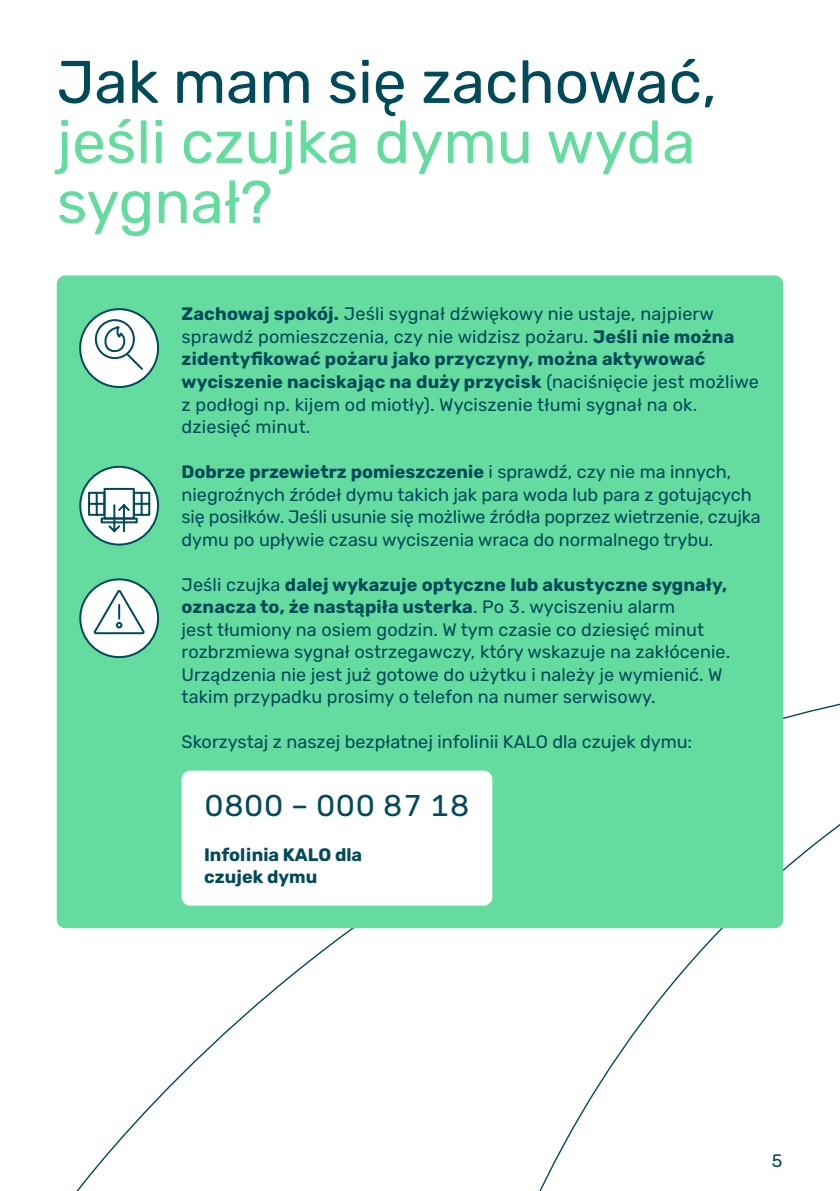
<style>
.page{position:relative;width:840px;height:1191px;background:#fff}
.page>*{position:absolute;margin:0;border:0;box-sizing:border-box;transform-origin:0 0}
.t1{font:60px/60px "Rubik KALO Regular";color:#64dca0}
.t2{font:60px "Rubik KALO Regular";color:#004a5a}
.t3{font:30px "Rubik KALO Regular";color:#004a5a}
.t4{font:18px/22.4px "Rubik KALO Regular";letter-spacing:.005em;color:#004a5a}
.t5{font:18px/22.4px "Rubik KALO Bold";letter-spacing:.005em;color:#004a5a}
.s1{font-family:"Rubik KALO Bold"}
.s2{font-family:"Rubik KALO Regular"}
</style>
<div class="page">
<svg style="left:437px;top:662px;width:402px;height:529px"></svg>
<div style="left:57px;top:275px;width:725px;height:653px;background:#64dca0;border-radius:9px"></div>
<div style="left:181px;top:770px;width:311px;height:135px;background:#fff;border-radius:9px"></div>
<div style="left:80px;top:579px;width:78px;height:78px;background:#fff;border-radius:50%"></div>
<div style="left:79px;top:578px;width:80px;height:80px;border:2px solid #004a5a;border-radius:50%"></div>
<svg style="left:92px;top:588px;width:54px;height:47px"></svg>
<div style="left:80px;top:309px;width:78px;height:78px;background:#fff;border-radius:50%"></div>
<div style="left:79px;top:308px;width:80px;height:80px;border:2px solid #004a5a;border-radius:50%"></div>
<div style="left:95px;top:319px;width:40px;height:40px;border:2px solid #004a5a;border-radius:50%"></div>
<svg style="left:103px;top:327px;width:40px;height:43px"></svg>
<div style="left:80px;top:467px;width:78px;height:77px;background:#fff;border-radius:50%"></div>
<div style="left:79px;top:466px;width:80px;height:79px;border:2px solid #004a5a;border-radius:50%"></div>
<div style="left:103px;top:488px;width:32px;height:31px;border:2px solid #004a5a"></div>
<svg style="left:87px;top:491px;width:64px;height:43px"></svg>
<h1 class="t2" style="left:57px;top:48px;width:661px">Jak mam się zachować,</h1>
<h1 class="t1" style="left:57px;top:114px;width:639px">jeśli czujka dymu wyda sygnał?</h1>
<p class="t4" style="left:181px;top:303px;width:554px"><span class="s1">Zachowaj spokój.</span> Jeśli sygnał dźwiękowy nie ustaje, najpierw sprawdź pomieszczenia, czy nie widzisz pożaru. <span class="s1">Jeśli nie można</span></p>
<p class="t5" style="left:181px;top:348px;width:578px">zidentyfikować pożaru jako przyczyny, można aktywować wyciszenie naciskając na duży przycisk <span class="s2">(naciśnięcie jest możliwe</span></p>
<p class="t4" style="left:181px;top:393px;width:517px">z podłogi np. kijem od miotły). Wyciszenie tłumi sygnał na ok. dziesięć minut.</p>
<p class="t5" style="left:181px;top:461px;width:550px">Dobrze przewietrz pomieszczenie <span class="s2">i sprawdź, czy nie ma innych,</span></p>
<p class="t4" style="left:181px;top:483px;width:580px">niegroźnych źródeł dymu takich jak para woda lub para z gotujących się posiłków. Jeśli usunie się możliwe źródła poprzez wietrzenie, czujka dymu po upływie czasu wyciszenia wraca do normalnego trybu.</p>
<p class="t5" style="left:181px;top:573px;width:546px"><span class="s2">Jeśli czujka</span> dalej wykazuje optyczne lub akustyczne sygnały, oznacza to, że nastąpiła usterka<span class="s2">. Po 3. wyciszeniu alarm</span></p>
<p class="t4" style="left:181px;top:618px;width:550px">jest tłumiony na osiem godzin. W tym czasie co dziesięć minut rozbrzmiewa sygnał ostrzegawczy, który wskazuje na zakłócenie.<br>Urządzenia nie jest już gotowe do użytku i należy je wymienić. W takim przypadku prosimy o telefon na numer serwisowy.</p>
<p class="t4" style="left:181px;top:731px;width:512px">Skorzystaj z naszej bezpłatnej infolinii KALO dla czujek dymu:</p>
<h2 class="t3" style="left:204px;top:788px;width:267px">0800 – 000 87 18</h2>
<p class="t5" style="left:204px;top:843px;width:159px">Infolinia KALO dla czujek dymu</p>
<p class="t4" style="left:770px;top:1150px;width:13px">5</p>
</div>
